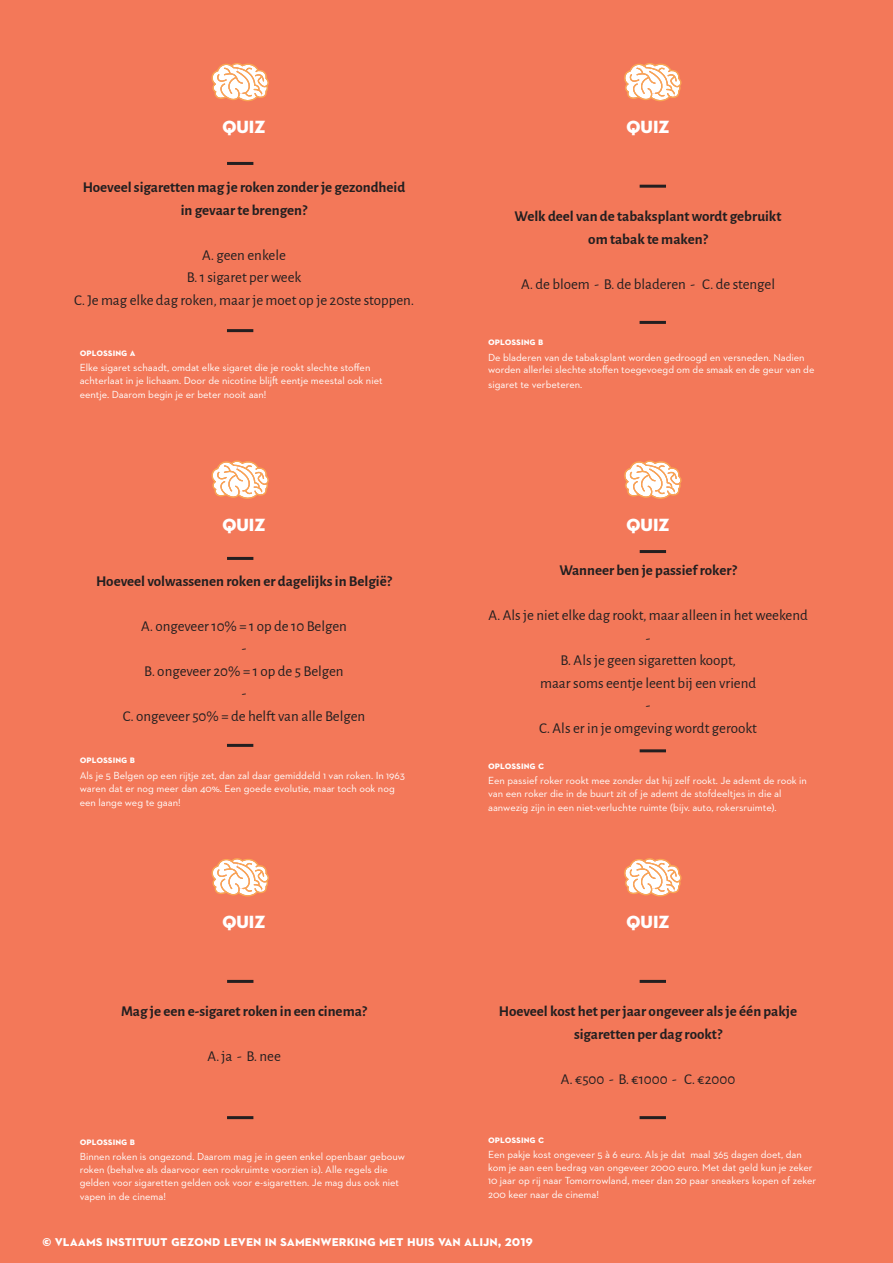
<style>
.page{position:relative;width:893px;height:1263px;background:#f37859}
.page>*{position:absolute;margin:0;border:0;box-sizing:border-box;transform-origin:0 0}
.t1{font:18px "Neutraface 2 Display Titling";color:#fff}
.t2{font:15px "Alegreya Sans";color:#231f20}
.t3{font:700 15px "Alegreya Sans";color:#231f20}
.Alineastijl_2{font:700 15px "Neutraface 2 Text";color:#fff}
.t4{font:10.5px/12.6px "Neutraface 2 Text";color:#fff}
.t5{font:700 10.5px "Neutraface 2 Text";color:#fff}
.s1{font-style:inherit}
</style>
<div class="page">
<svg style="left:211px;top:460px;width:58px;height:39px"></svg>
<svg style="left:624px;top:460px;width:58px;height:39px"></svg>
<svg style="left:624px;top:858px;width:58px;height:38px"></svg>
<svg style="left:211px;top:858px;width:58px;height:38px"></svg>
<hr style="left:227px;top:557px;width:26px;height:3px;background:#231f20">
<hr style="left:640px;top:550px;width:26px;height:3px;background:#231f20">
<hr style="left:640px;top:980px;width:26px;height:3px;background:#231f20">
<hr style="left:227px;top:980px;width:26px;height:3px;background:#231f20">
<hr style="left:227px;top:744px;width:26px;height:3px;background:#231f20">
<hr style="left:640px;top:749px;width:26px;height:3px;background:#231f20">
<hr style="left:640px;top:1116px;width:26px;height:3px;background:#231f20">
<hr style="left:227px;top:1116px;width:26px;height:3px;background:#231f20">
<svg style="left:211px;top:63px;width:58px;height:38px"></svg>
<svg style="left:624px;top:63px;width:58px;height:38px"></svg>
<hr style="left:227px;top:162px;width:26px;height:3px;background:#231f20">
<hr style="left:640px;top:185px;width:26px;height:3px;background:#231f20">
<hr style="left:227px;top:329px;width:26px;height:3px;background:#231f20">
<hr style="left:640px;top:321px;width:26px;height:3px;background:#231f20">
<p class="t1" style="left:222px;top:116px;width:45px">QUIZ</p>
<p class="t1" style="left:626px;top:116px;width:45px">QUIZ</p>
<p class="t3" style="left:83px;top:177px;width:324px">Hoeveel sigaretten mag je roken zonder je gezondheid</p>
<p class="t3" style="left:181px;top:199px;width:128px">in gevaar te brengen?</p>
<p class="t2" style="left:202px;top:245px;width:85px">A. geen enkele</p>
<p class="t2" style="left:187px;top:267px;width:116px">B. 1 sigaret per week</p>
<p class="t2" style="left:74px;top:290px;width:342px">C. Je mag elke dag roken, maar je moet op je 20ste stoppen.</p>
<p class="t5" style="left:80px;top:345px;width:57px">oplossing a</p>
<p class="t4" style="left:80px;top:361px;width:292px">Elke sigaret schaadt, omdat elke sigaret die je rookt slechte stoffen</p>
<p class="t4" style="left:80px;top:373px;width:304px;line-height:14.4px">achterlaat in je lichaam. Door de nicotine blijft eentje meestal ook niet eentje. Daarom begin je er beter nooit aan!</p>
<p class="t3" style="left:515px;top:205px;width:268px">Welk deel van de tabaksplant wordt gebruikt</p>
<p class="t3" style="left:588px;top:228px;width:121px">om tabak te maken?</p>
<p class="t2" style="left:521px;top:274px;width:255px">A. de bloem - B. de bladeren - C. de stengel</p>
<p class="t5" style="left:488px;top:335px;width:57px">oplossing b</p>
<p class="t4" style="left:488px;top:350px;width:328px">De bladeren van de tabaksplant worden gedroogd en versneden. Nadien worden allerlei slechte stoffen toegevoegd om de smaak en de geur van de</p>
<p class="t4" style="left:488px;top:377px;width:96px">sigaret te verbeteren.</p>
<p class="t1" style="left:222px;top:513px;width:45px">QUIZ</p>
<p class="t1" style="left:626px;top:513px;width:45px">QUIZ</p>
<p class="t3" style="left:96px;top:570px;width:297px">Hoeveel volwassenen roken er dagelijks in België?</p>
<p class="t2" style="left:141px;top:616px;width:207px">A. ongeveer 10% = 1 op de 10 Belgen</p>
<p class="t2" style="left:242px;top:638px;width:6px">-</p>
<p class="t2" style="left:144px;top:661px;width:201px">B. ongeveer 20% = 1 op de 5 Belgen</p>
<p class="t2" style="left:242px;top:683px;width:6px">-</p>
<p class="t2" style="left:123px;top:706px;width:244px">C. ongeveer 50% = de helft van alle Belgen</p>
<p class="t5" style="left:80px;top:753px;width:57px">oplossing b</p>
<p class="t4" style="left:80px;top:769px;width:327px">Als je 5 Belgen op een rijtje zet, dan zal daar gemiddeld 1 van roken. In 1963 waren dat er nog meer dan 40%. Een goede evolutie, maar toch ook nog</p>
<p class="t4" style="left:80px;top:796px;width:103px">een lange weg te gaan!</p>
<p class="t3" style="left:559px;top:559px;width:179px">Wanneer ben je passief roker?</p>
<p class="t2" style="left:488px;top:605px;width:321px">A. Als je niet elke dag rookt, maar alleen in het weekend</p>
<p class="t2" style="left:646px;top:628px;width:6px">-</p>
<p class="t2" style="left:561px;top:650px;width:177px">B. Als je geen sigaretten koopt,</p>
<p class="t2" style="left:540px;top:673px;width:218px">maar soms eentje leent bij een vriend</p>
<p class="t2" style="left:646px;top:695px;width:6px">-</p>
<p class="t2" style="left:539px;top:718px;width:219px">C. Als er in je omgeving wordt gerookt</p>
<p class="t5" style="left:488px;top:758px;width:58px">oplossing c</p>
<p class="t4" style="left:488px;top:774px;width:320px">Een passief roker rookt mee zonder dat hij zelf rookt. Je ademt de rook in van een roker die in de buurt zit of je ademt de stofdeeltjes in die al</p>
<p class="t4" style="left:488px;top:801px;width:290px">aanwezig zijn in een niet-verluchte ruimte (bijv. auto, rokersruimte).</p>
<p class="t1" style="left:222px;top:911px;width:45px">QUIZ</p>
<p class="t1" style="left:626px;top:911px;width:45px">QUIZ</p>
<p class="t3" style="left:121px;top:1000px;width:247px">Mag je een e-sigaret roken in een cinema?</p>
<p class="t2" style="left:207px;top:1046px;width:75px">A. ja - B. nee</p>
<p class="t5" style="left:80px;top:1134px;width:57px">oplossing b</p>
<p class="t4" style="left:80px;top:1150px;width:327px">Binnen roken is ongezond. Daarom mag je in geen enkel openbaar gebouw roken (behalve als daarvoor een rookruimte voorzien is). Alle regels die gelden voor sigaretten gelden ook voor e-sigaretten. Je mag dus ook niet</p>
<p class="t4" style="left:80px;top:1190px;width:88px">vapen in de cinema!</p>
<p class="t3" style="left:499px;top:1000px;width:300px">Hoeveel kost het per jaar ongeveer als je één pakje</p>
<p class="t3" style="left:574px;top:1023px;width:150px">sigaretten per dag rookt?</p>
<p class="t2" style="left:561px;top:1069px;width:176px">A. €<span class="s1">5</span>00 - B. €1000 - C. €2000</p>
<p class="t5" style="left:488px;top:1132px;width:58px">oplossing c</p>
<p class="t4" style="left:488px;top:1148px;width:330px">Een pakje kost ongeveer 5 à 6 euro. Als je dat maal 365 dagen doet, dan kom je aan een bedrag van ongeveer 2000 euro. Met dat geld kun je zeker<br>10 jaar op rij naar Tomorrowland, meer dan 20 paar sneakers kopen of zeker</p>
<p class="t4" style="left:488px;top:1188px;width:112px">200 keer naar de cinema!</p>
<p class="Alineastijl_2" style="left:43px;top:1231px;width:492px">© vlaams instituut gezond leven in samenwerking met huis van alijn, 2019</p>
</div>
